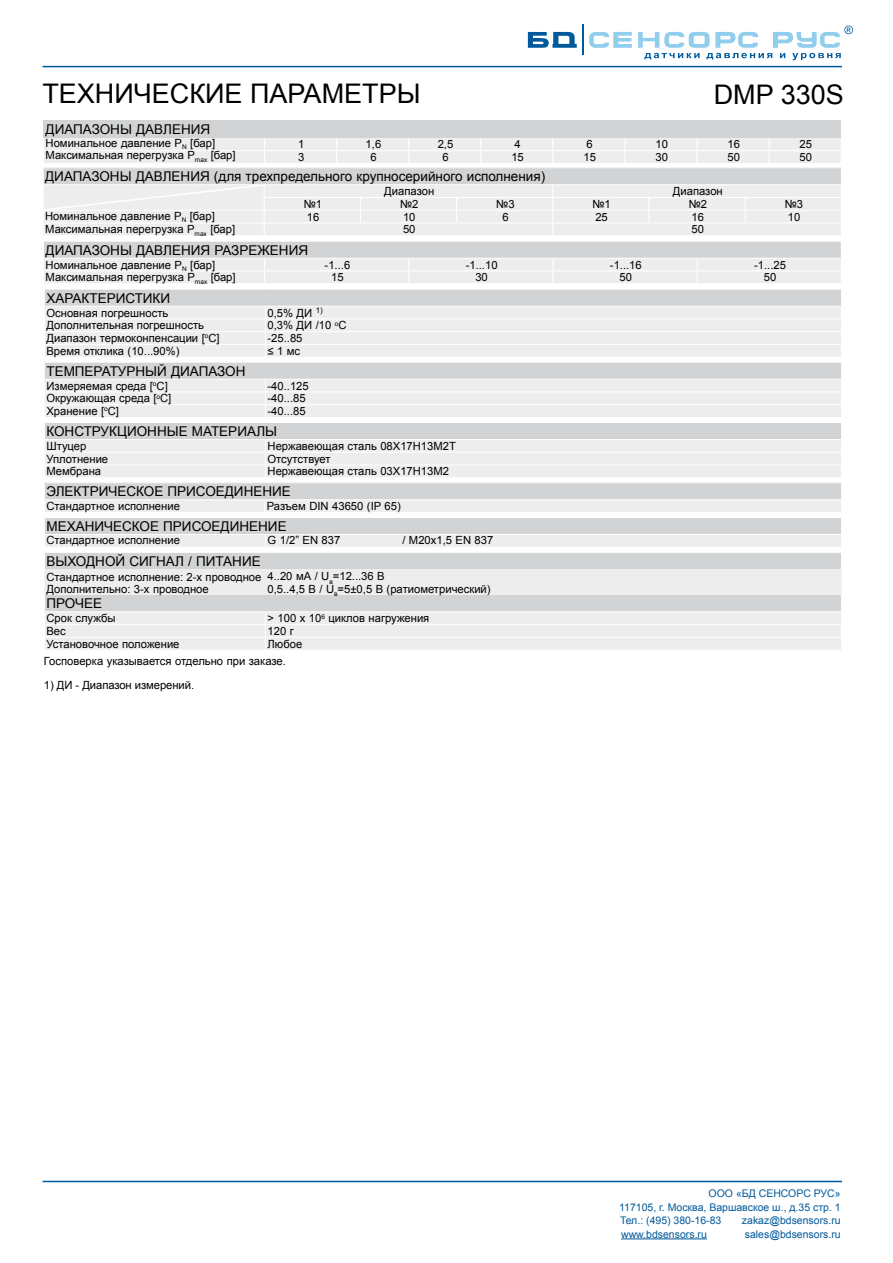
<style>
.page{position:relative;width:893px;height:1263px;background:#fff}
.page>*{position:absolute;margin:0;border:0;box-sizing:border-box;transform-origin:0 0}
.t1{font:27px "Arial";color:#000}
.t2{font:13.5px "Arial";color:#000}
.t3{font:11.25px/12px "Arial";color:#000}
.t4{font:10.5px/13.5px "Arial";color:#00599a;text-align:justify}
</style>
<div class="page">
<hr style="left:43px;top:66px;width:799px;height:1px;background:#00599a">
<hr style="left:43px;top:1181px;width:799px;height:1px;background:#00599a">
<hr style="left:621px;top:1238px;width:86px;height:1px;background:#00599a">
<svg style="left:589px;top:32px;width:43px;height:16px"></svg>
<hr style="left:582px;top:25px;width:1px;height:30px;background:#00599a">
<svg style="left:528px;top:32px;width:49px;height:16px"></svg>
<svg style="left:638px;top:26px;width:215px;height:34px"></svg>
<div style="left:43px;top:121px;width:798px;height:17px;background:#d1d3d4"></div>
<svg style="left:44px;top:242px;width:797px;height:115px"></svg>
<svg style="left:45px;top:363px;width:796px;height:54px;background:#e5e6e7"></svg>
<svg style="left:44px;top:423px;width:798px;height:89px;background:#e4e5e6"></svg>
<svg style="left:45px;top:518px;width:796px;height:29px;background:#dedfe0"></svg>
<svg style="left:44px;top:553px;width:798px;height:97px;background:#e4e5e6"></svg>
<svg style="left:43px;top:138px;width:799px;height:97px"></svg>
<h1 class="t1" style="left:42px;top:76px;width:380px">ТЕХНИЧЕСКИЕ ПАРАМЕТРЫ</h1>
<h1 class="t1" style="left:714px;top:77px;width:132px">DMP 330S</h1>
<p class="t2" style="left:46px;top:121px;width:166px">ДИАПАЗОНЫ ДАВЛЕНИЯ</p>
<p class="t3" style="left:46px;top:137px;width:171px">Номинальное давление P<sub>N</sub> [бар]</p>
<p class="t3" style="left:298px;top:138px;width:8px">1</p>
<p class="t3" style="left:366px;top:138px;width:17px">1,6</p>
<p class="t3" style="left:438px;top:138px;width:17px">2,5</p>
<p class="t3" style="left:514px;top:138px;width:8px">4</p>
<p class="t3" style="left:587px;top:138px;width:8px">6</p>
<p class="t3" style="left:655px;top:138px;width:14px">10</p>
<p class="t3" style="left:728px;top:138px;width:14px">16</p>
<p class="t3" style="left:800px;top:138px;width:14px">25</p>
<p class="t3" style="left:46px;top:150px;width:192px">Максимальная перегрузка P<sub>max</sub> [бар]</p>
<p class="t3" style="left:298px;top:151px;width:8px">3</p>
<p class="t3" style="left:370px;top:151px;width:8px">6</p>
<p class="t3" style="left:442px;top:151px;width:8px">6</p>
<p class="t3" style="left:511px;top:151px;width:14px">15</p>
<p class="t3" style="left:583px;top:151px;width:14px">15</p>
<p class="t3" style="left:655px;top:151px;width:14px">30</p>
<p class="t3" style="left:728px;top:151px;width:14px">50</p>
<p class="t3" style="left:800px;top:151px;width:14px">50</p>
<p class="t2" style="left:45px;top:168px;width:502px">ДИАПАЗОНЫ ДАВЛЕНИЯ (для трехпредельного крупносерийного исполнения)</p>
<p class="t3" style="left:384px;top:185px;width:51px">Диапазон</p>
<p class="t3" style="left:673px;top:185px;width:51px">Диапазон</p>
<p class="t3" style="left:304px;top:198px;width:20px">№1</p>
<p class="t3" style="left:400px;top:198px;width:20px">№2</p>
<p class="t3" style="left:496px;top:198px;width:20px">№3</p>
<p class="t3" style="left:592px;top:198px;width:20px">№1</p>
<p class="t3" style="left:689px;top:198px;width:20px">№2</p>
<p class="t3" style="left:785px;top:198px;width:20px">№3</p>
<p class="t3" style="left:45px;top:210px;width:171px">Номинальное давление P<sub>N</sub> [бар]</p>
<p class="t3" style="left:307px;top:211px;width:14px">16</p>
<p class="t3" style="left:403px;top:211px;width:14px">10</p>
<p class="t3" style="left:502px;top:211px;width:8px">6</p>
<p class="t3" style="left:595px;top:211px;width:14px">25</p>
<p class="t3" style="left:692px;top:211px;width:14px">16</p>
<p class="t3" style="left:788px;top:211px;width:14px">10</p>
<p class="t3" style="left:45px;top:224px;width:192px">Максимальная перегрузка P<sub>max</sub> [бар]</p>
<p class="t3" style="left:403px;top:224px;width:14px">50</p>
<p class="t3" style="left:692px;top:224px;width:14px">50</p>
<p class="t2" style="left:46px;top:241px;width:264px">ДИАПАЗОНЫ ДАВЛЕНИЯ РАЗРЕЖЕНИЯ</p>
<p class="t3" style="left:46px;top:259px;width:171px">Номинальное давление P<sub>N</sub> [бар]</p>
<p class="t3" style="left:325px;top:259px;width:27px">-1...6</p>
<p class="t3" style="left:466px;top:259px;width:33px">-1...10</p>
<p class="t3" style="left:610px;top:259px;width:33px">-1...16</p>
<p class="t3" style="left:754px;top:259px;width:33px">-1...25</p>
<p class="t3" style="left:46px;top:272px;width:192px">Максимальная перегрузка P<sub>max</sub> [бар]</p>
<p class="t3" style="left:331px;top:272px;width:14px">15</p>
<p class="t3" style="left:475px;top:272px;width:14px">30</p>
<p class="t3" style="left:620px;top:272px;width:14px">50</p>
<p class="t3" style="left:764px;top:272px;width:14px">50</p>
<p class="t2" style="left:46px;top:289px;width:125px">ХАРАКТЕРИСТИКИ</p>
<p class="t3" style="left:46px;top:307px;width:123px">Основная погрешность</p>
<p class="t3" style="left:268px;top:308px;width:57px">0,5% ДИ <sup>1)</sup></p>
<p class="t3" style="left:46px;top:320px;width:159px">Дополнительная погрешность</p>
<p class="t3" style="left:268px;top:320px;width:81px">0,3% ДИ /10 <sup>о</sup>С</p>
<p class="t3" style="left:46px;top:332px;width:175px">Диапазон термоконпенсации [<sup>о</sup>С]</p>
<p class="t3" style="left:268px;top:332px;width:37px">-25..85</p>
<p class="t3" style="left:46px;top:345px;width:135px">Время отклика (10...90%)</p>
<p class="t3" style="left:268px;top:345px;width:34px">≤ 1 мс</p>
<p class="t2" style="left:46px;top:362px;width:201px">ТЕМПЕРАТУРНЫЙ ДИАПАЗОН</p>
<p class="t3" style="left:46px;top:380px;width:123px">Измеряемая среда [<sup>о</sup>С]</p>
<p class="t3" style="left:268px;top:380px;width:43px">-40..125</p>
<p class="t3" style="left:46px;top:393px;width:126px">Окружающая среда [<sup>о</sup>С]</p>
<p class="t3" style="left:268px;top:393px;width:40px">-40...85</p>
<p class="t3" style="left:46px;top:405px;width:74px">Хранение [<sup>о</sup>С]</p>
<p class="t3" style="left:268px;top:405px;width:40px">-40...85</p>
<p class="t2" style="left:46px;top:422px;width:232px">КОНСТРУКЦИОННЫЕ МАТЕРИАЛЫ</p>
<p class="t3" style="left:46px;top:440px;width:42px">Штуцер</p>
<p class="t3" style="left:268px;top:440px;width:190px">Нержавеющая сталь 08Х17Н13М2Т</p>
<p class="t3" style="left:46px;top:453px;width:63px">Уплотнение</p>
<p class="t3" style="left:268px;top:453px;width:65px">Отсутствует</p>
<p class="t3" style="left:46px;top:466px;width:56px">Мембрана</p>
<p class="t3" style="left:268px;top:466px;width:183px">Нержавеющая сталь 03Х17H13M2</p>
<p class="t2" style="left:46px;top:483px;width:246px">ЭЛЕКТРИЧЕСКОЕ ПРИСОЕДИНЕНИЕ</p>
<p class="t3" style="left:46px;top:500px;width:135px">Стандартное исполнение</p>
<p class="t3" style="left:267px;top:500px;width:136px">Разъем DIN 43650 (IP 65)</p>
<p class="t2" style="left:46px;top:517px;width:242px">МЕХАНИЧЕСКОЕ ПРИСОЕДИНЕНИЕ</p>
<p class="t3" style="left:46px;top:534px;width:135px">Стандартное исполнение</p>
<p class="t3" style="left:268px;top:534px;width:74px">G 1/2” ЕN 837</p>
<p class="t3" style="left:402px;top:534px;width:92px">/ М20х1,5 EN 837</p>
<p class="t2" style="left:46px;top:552px;width:216px">ВЫХОДНОЙ СИГНАЛ / ПИТАНИЕ</p>
<p class="t3" style="left:46px;top:571px;width:340px">Стандартное исполнение: 2-х проводное 4..20 мА / U<sub>в</sub>=12...36 В<br>Дополнительно: 3-х проводное</p>
<p class="t3" style="left:268px;top:583px;width:225px">0,5..4,5 В / U<sub>в</sub>=5±0,5 В (ратиометрический)</p>
<p class="t2" style="left:46px;top:594px;width:57px">ПРОЧЕЕ</p>
<p class="t3" style="left:46px;top:612px;width:71px">Срок службы</p>
<p class="t3" style="left:268px;top:612px;width:163px">&gt; 100 х 10<sup>6</sup> циклов нагружения</p>
<p class="t3" style="left:46px;top:625px;width:21px">Вес</p>
<p class="t3" style="left:268px;top:625px;width:28px">120 г</p>
<p class="t3" style="left:46px;top:638px;width:135px">Установочное положение</p>
<p class="t3" style="left:268px;top:638px;width:36px">Любое</p>
<p class="t3" style="left:44px;top:655px;width:243px">Госповерка указывается отдельно при заказе.</p>
<p class="t3" style="left:44px;top:679px;width:152px">1) ДИ - Диапазон измерений.</p>
<p class="t4" style="left:619px;top:1187px;width:223px;text-indent:89px">ООО «БД СЕНСОРС РУС» 117105, г. Москва, Варшавское ш., д.35 стр. 1<br>Тел.: (495) 380-16-83</p>
<p class="t4" style="left:742px;top:1214px;width:100px">zakaz@bdsensors.ru</p>
<p class="t4" style="left:621px;top:1227px;width:87px">www.bdsensors.ru</p>
<p class="t4" style="left:745px;top:1227px;width:97px">sales@bdsensors.ru</p>
</div>
